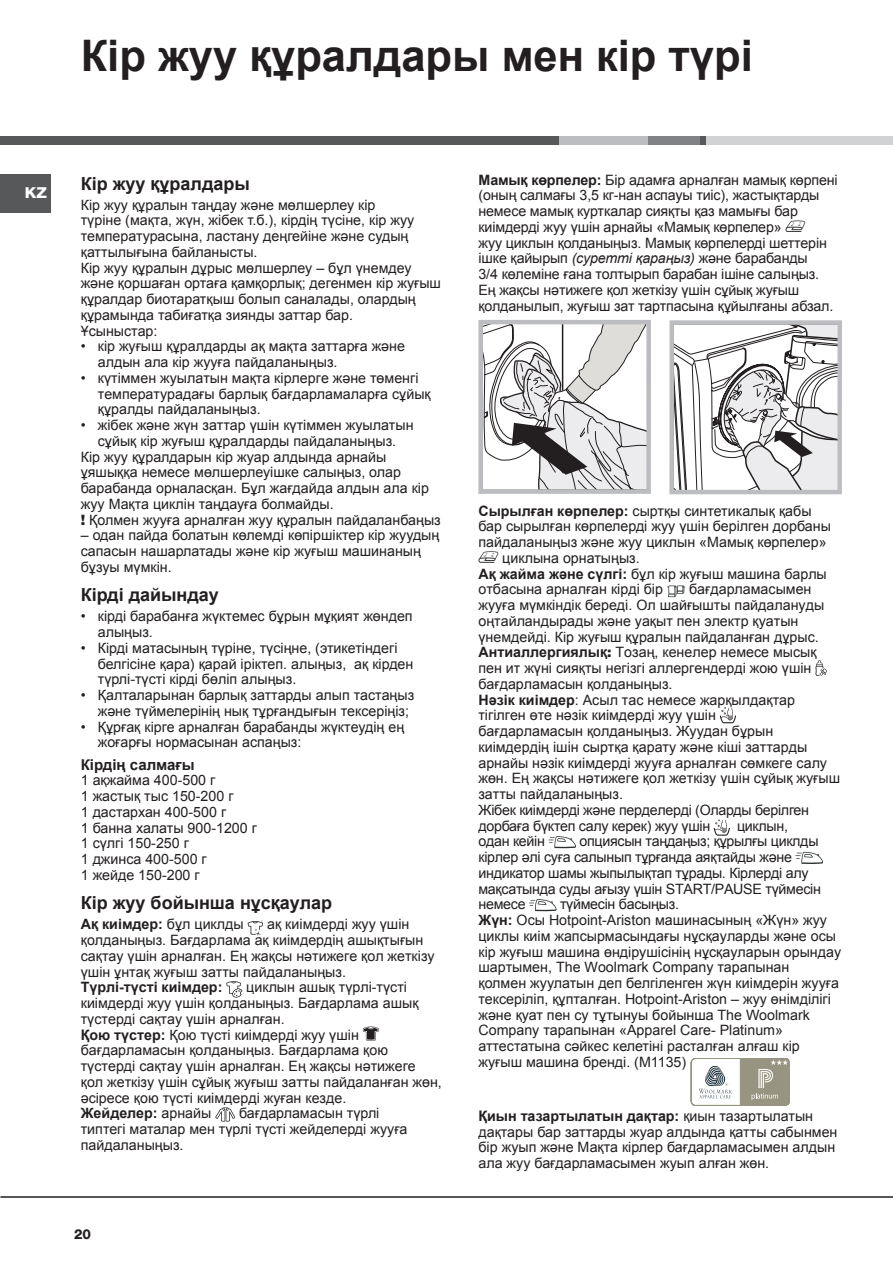
<style>
.page{position:relative;width:893px;height:1263px;background:#fff}
.page>*{position:absolute;margin:0;border:0;box-sizing:border-box;transform-origin:0 0}
.t1{font:700 43.5px "Arial";color:#231f20}
.t2{font:700 18px "Arial";color:#231f20}
.t3{font:700 15px "Arial";color:#231f20}
.t4{font:800 15px "Helvetica Neue";color:#fff;scale:1.05 1}
.t5{font:14.25px/15.8px "Arial";color:#231f20}
.t6{font:14.25px/15.8px "Arial";letter-spacing:-.02em;color:#231f20}
.t7{font:700 14.25px "Arial";color:#231f20}
.t8{font:800 13.5px "Helvetica Neue";color:#231f20}
.s1{font-family:"Helvetica Neue";font-weight:900}
.s2{font-weight:400}
.s3{font-weight:700}
.s4{font-style:italic}
.s5{font-family:"Helvetica Neue";font-weight:800}
</style>
<div class="page">
<hr style="left:0;top:1196px;width:893px;height:2px;background:#231f20">
<div style="left:0;top:136px;width:891px;height:9px;background:#57585a"></div>
<div style="left:559px;top:136px;width:89px;height:9px;background:#bcbdc0"></div>
<div style="left:648px;top:136px;width:51px;height:9px;background:#808285"></div>
<div style="left:706px;top:136px;width:187px;height:9px;background:#d1d2d4"></div>
<div style="left:0;top:174px;width:51px;height:38px;background:#57585a"></div>
<svg style="left:248px;top:920px;width:15px;height:15px"></svg>
<svg style="left:226px;top:981px;width:16px;height:16px"></svg>
<svg style="left:363px;top:1026px;width:16px;height:15px"></svg>
<svg style="left:215px;top:1107px;width:20px;height:14px"></svg>
<svg style="left:785px;top:220px;width:20px;height:12px"></svg>
<svg style="left:478px;top:551px;width:20px;height:12px"></svg>
<svg style="left:667px;top:585px;width:18px;height:12px"></svg>
<svg style="left:815px;top:660px;width:12px;height:16px"></svg>
<svg style="left:720px;top:707px;width:16px;height:16px"></svg>
<svg style="left:714px;top:819px;width:16px;height:17px"></svg>
<svg style="left:548px;top:836px;width:28px;height:12px"></svg>
<svg style="left:795px;top:852px;width:28px;height:12px"></svg>
<svg style="left:529px;top:899px;width:28px;height:12px"></svg>
<svg style="left:691px;top:1058px;width:99px;height:47px"></svg>
<hr style="left:740px;top:1058px;width:1px;height:47px;background:#979481">
<svg style="left:483px;top:325px;width:163px;height:164px"></svg>
<div style="left:478px;top:320px;width:173px;height:174px;border:4px solid #bcbdc0"></div>
<svg style="left:674px;top:325px;width:163px;height:164px"></svg>
<div style="left:669px;top:320px;width:173px;height:174px;border:4px solid #bcbdc0"></div>
<h1 class="t1" style="left:81px;top:27px;width:673px">Кір жуу құралдары мен кір түрі</h1>
<p class="t4" style="left:25px;top:183px;width:23px">KZ</p>
<p class="t2" style="left:81px;top:171px;width:171px">Кір жуу құралдары</p>
<p class="t5" style="left:81px;top:197px;width:362px">Кір жуу құралын таңдау және мөлшерлеу кір<br>түріне (мақта, жүн, жібек т.б.), кірдің түсіне, кір жуу температурасына, ластану деңгейіне және судың қаттылығына байланысты.<br>Кір жуу құралын дұрыс мөлшерлеу – бұл үнемдеу және қоршаған ортаға қамқорлық; дегенмен кір жуғыш құралдар биотаратқыш болып саналады, олардың құрамында табиғатқа зиянды заттар бар.<br>Ұсыныстар:</p>
<p class="t5" style="left:98px;top:339px;width:309px;text-indent:-17px">• кір жуғыш құралдарды ақ мақта заттарға және алдын ала кір жууға пайдаланыңыз.</p>
<p class="t5" style="left:98px;top:370px;width:334px;text-indent:-17px">• күтіммен жуылатын мақта кірлерге және төменгі температурадағы барлық бағдарламаларға сұйық құралды пайдаланыңыз.</p>
<p class="t5" style="left:81px;top:417px;width:334px">• жібек және жүн заттар үшін күтіммен жуылатын</p>
<p class="t5" style="left:98px;top:433px;width:300px">сұйық кір жуғыш құралдарды пайдаланыңыз.</p>
<p class="t5" style="left:81px;top:449px;width:307px">Кір жуу құралдарын кір жуар алдында арнайы</p>
<p class="t5" style="left:81px;top:465px;width:322px">ұяшыққа немесе мөлшерлеуішке салыңыз, олар</p>
<p class="t5" style="left:81px;top:480px;width:350px">барабанда орналасқан. Бұл жағдайда алдын ала кір</p>
<p class="t5" style="left:81px;top:496px;width:254px">жуу Мақта циклін таңдауға болмайды.</p>
<p class="t5" style="left:81px;top:512px;width:361px"><span class="s1">!</span> Қолмен жууға арналған жуу құралын пайдаланбаңыз</p>
<p class="t5" style="left:81px;top:528px;width:360px">– одан пайда болатын көлемді көпіршіктер кір жуудың сапасын нашарлатады және кір жуғыш машинаның бұзуы мүмкін.</p>
<p class="t2" style="left:81px;top:583px;width:140px">Кірді дайындау</p>
<p class="t5" style="left:98px;top:609px;width:316px;text-indent:-17px">• кірді барабанға жүктемес бұрын мұқият жөндеп алыңыз.</p>
<p class="t5" style="left:98px;top:640px;width:317px;text-indent:-17px">• Кірді матасының түріне, түсіңне, (этикетіндегі белгісіне қара) қарай іріктеп. алыңыз, ақ кірден түрлі-түсті кірді бөліп алыңыз.</p>
<p class="t5" style="left:98px;top:687px;width:318px;text-indent:-17px">• Қалталарынан барлық заттарды алып тастаңыз және түймелерінің нық тұрғандығын тексеріңіз;</p>
<p class="t5" style="left:98px;top:719px;width:308px;text-indent:-17px">• Құрғақ кірге арналған барабанды жүктеудің ең жоғарғы нормасынан аспаңыз:</p>
<p class="t3" style="left:81px;top:754px;width:115px">Кірдің салмағы</p>
<p class="t5" style="left:81px;top:773px;width:178px">1 ақжайма 400-500 г<br>1 жастық тыс 150-200 г<br>1 дастархан 400-500 г<br>1 банна халаты 900-1200 г<br>1 сүлгі 150-250 г<br>1 джинса 400-500 г<br>1 жейде 150-200 г</p>
<p class="t2" style="left:81px;top:891px;width:253px">Кір жуу бойынша нұсқаулар</p>
<p class="t7" style="left:81px;top:915px;width:164px">Ақ киімдер: <span class="s2">бұл циклды</span></p>
<p class="t5" style="left:81px;top:917px;width:355px;text-indent:186px">ақ киімдерді жуу үшін қолданыңыз. Бағдарлама ақ киімдердің ашықтығын сақтау үшін арналған. Ең жақсы нәтижеге қол жеткізу үшін ұнтақ жуғыш затты пайдаланыңыз.</p>
<p class="t7" style="left:81px;top:978px;width:143px">Түрлі-түсті киімдер:</p>
<p class="t5" style="left:81px;top:980px;width:363px;text-indent:166px">циклын ашық түрлі-түсті киімдерді жуу үшін қолданыңыз. Бағдарлама ашық түстерді сақтау үшін арналған.<br><span class="s3">Қою түстер:</span> Қою түсті киімдерді жуу үшін бағдарламасын қолданыңыз. Бағдарлама қою түстерді сақтау үшін арналған. Ең жақсы нәтижеге қол жеткізу үшін сұйық жуғыш затты пайдаланған жөн, әсіресе қою түсті киімдерді жуған кезде.<br><span class="s3">Жейделер:</span> арнайы</p>
<p class="t5" style="left:81px;top:1106px;width:328px;text-indent:158px">бағдарламасын түрлі типтегі маталар мен түрлі түсті жейделерді жууға пайдаланыңыз.</p>
<p class="t8" style="left:74px;top:1226px;width:19px">20</p>
<p class="t5" style="left:478px;top:172px;width:361px"><span class="s3">Мамық көрпелер:</span> Бір адамға арналған мамық көрпені (оның салмағы 3,5 кг-нан аспауы тиіс), жастықтарды немесе мамық курткалар сияқты қаз мамығы бар киімдерді жуу үшін арнайы «Мамық көрпелер»<br>жуу циклын қолданыңыз. Мамық көрпелерді шеттерін ішке қайырып <span class="s4">(суретті қараңыз)</span> және барабанды<br>3/4 көлеміне ғана толтырып барабан ішіне салыңыз.<br>Ең жақсы нәтижеге қол жеткізу үшін сұйық жуғыш қолданылып, жуғыш зат тартпасына құйылғаны абзал.</p>
<p class="t5" style="left:478px;top:503px;width:335px"><span class="s3">Сырылған көрпелер:</span> сыртқы синтетикалық қабы</p>
<p class="t5" style="left:478px;top:518px;width:354px">бар сырылған көрпелерді жуу үшін берілген дорбаны</p>
<p class="t5" style="left:478px;top:534px;width:350px">пайдаланыңыз және жуу циклын «Мамық көрпелер»</p>
<p class="t5" style="left:502px;top:550px;width:139px">циклына орнатыңыз.</p>
<p class="t5" style="left:478px;top:566px;width:350px"><span class="s3">Ақ жайма және сүлгі:</span> бұл кір жуғыш машина барлы</p>
<p class="t5" style="left:478px;top:581px;width:186px">отбасына арналған кірді бір</p>
<p class="t5" style="left:478px;top:581px;width:363px;text-indent:211px">бағдарламасымен жууға мүмкіндік береді. Ол шайғышты пайдалануды оңтайландырады және уақыт пен электр қуатын үнемдейді. Кір жуғыш құралын пайдаланған дұрыс.<br><span class="s3">Антиаллергиялық</span><span class="s5">:</span> Тозаң, кенелер немесе мысық пен ит жүні сияқты негізгі аллергендерді жою үшін бағдарламасын қолданыңыз.<br><span class="s3">Нәзік киімдер</span>: Асыл тас немесе жарқылдақтар тігілген өте нәзік киімдерді жуу үшін<br>бағдарламасын қолданыңыз. Жуудан бұрын киімдердің ішін сыртқа қарату және кіші заттарды арнайы нәзік киімдерді жууға арналған сөмкеге салу жөн. Ең жақсы нәтижеге қол жеткізу үшін сұйық жуғыш затты пайдаланыңыз.<br>Жібек киімдерді және перделерді (Оларды берілген дорбаға бүктеп салу керек) жуу үшін</p>
<p class="t5" style="left:737px;top:818px;width:53px">циклын,</p>
<p class="t6" style="left:478px;top:833px;width:68px">одан кейін</p>
<p class="t6" style="left:478px;top:833px;width:344px;text-indent:101px">опциясын таңдаңыз; құрылғы циклды кірлер әлі суға салынып тұрғанда аяқтайды және индикатор шамы жыпылықтап тұрады. Кірлерді алу мақсатында суды ағызу үшін START/PAUSE түймесін немесе</p>
<p class="t5" style="left:478px;top:896px;width:364px;text-indent:82px">түймесін басыңыз.<br><span class="s3">Жүн:</span> Осы Hotpoint-Ariston машинасының «Жүн» жуу циклы киім жапсырмасындағы нұсқауларды және осы кір жуғыш машина өндірушісінің нұсқауларын орындау шартымен, The Woolmark Company тарапынан<br>қолмен жуулатын деп белгіленген жүн киімдерін жууға тексеріліп, құпталған. Hotpoint-Ariston – жуу өнімділігі және қуат пен су тұтынуы бойынша The Woolmark Company тарапынан «Apparel Care- Platinum» аттестатына сәйкес келетіні расталған алғаш кір жуғыш машина бренді. (M1135)</p>
<p class="t5" style="left:478px;top:1108px;width:360px"><span class="s3">Қиын тазартылатын дақтар:</span> қиын тазартылатын дақтары бар заттарды жуар алдында қатты сабынмен бір жуып және Мақта кірлер бағдарламасымен алдын ала жуу бағдарламасымен жуып алған жөн.</p>
</div>
